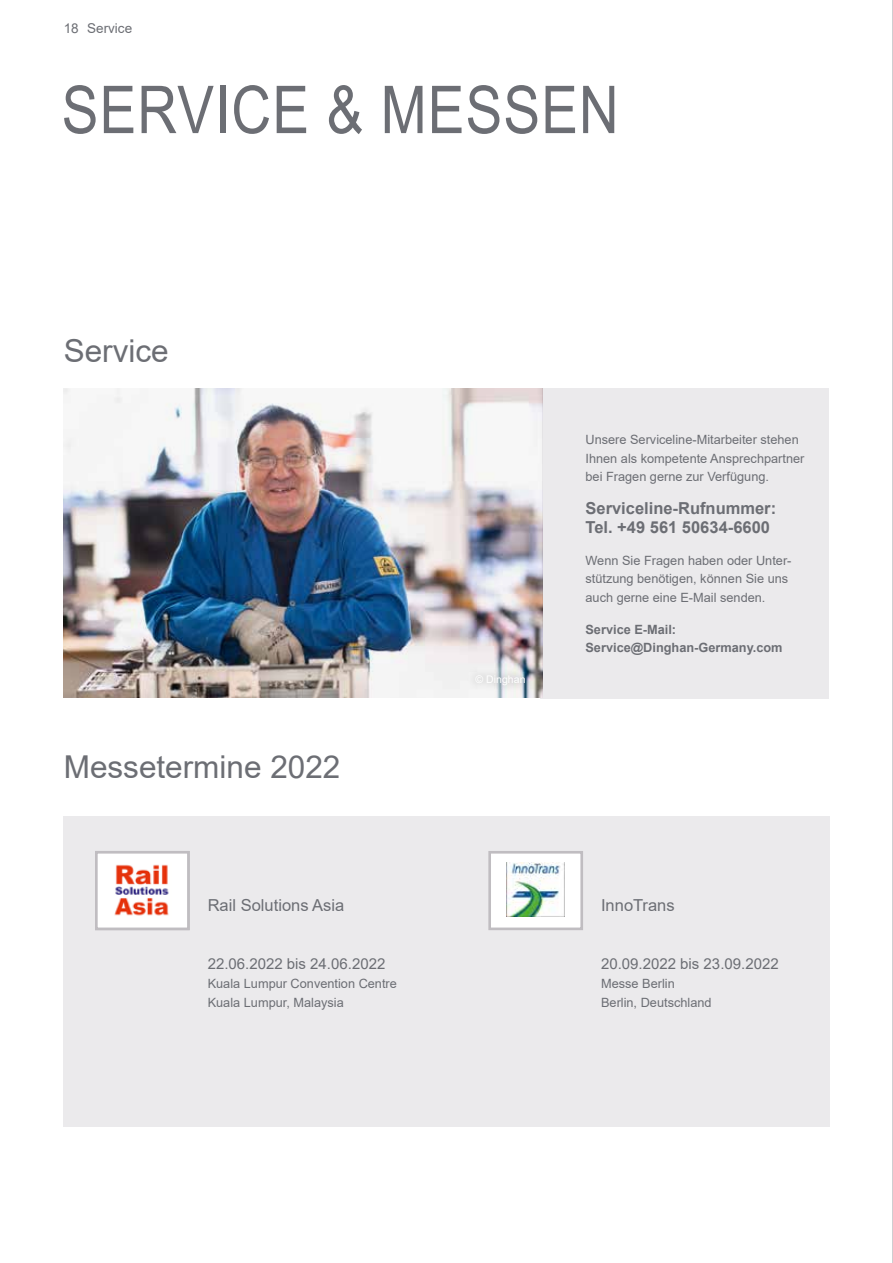
<style>
.page{position:relative;width:893px;height:1263px;background:#fff}
.page>*{position:absolute;margin:0;border:0;box-sizing:border-box;transform-origin:0 0}
.t1{font:66px "Arial Narrow";letter-spacing:.015em;color:#6c6e74}
.t2{font:31.5px "Arial";color:#6c6e74}
.t3{font:700 16.5px/19.5px "Arial";color:#6c6e74}
.t4{font:16.5px "Arial";color:#6c6e74}
.t5{font:15px "Arial";color:#6c6e74}
.t6{font:13.5px "Arial";color:#6c6e74}
.t7{font:12.75px/18.8px "Arial";color:#6c6e74}
.t8{font:700 12.75px/18.8px "Arial";color:#6c6e74}
.t9{font:10.5px "Arial";letter-spacing:.005em;color:#fff}
</style>
<div class="page">
<div style="left:540px;top:388px;width:289px;height:311px;background:#ebeaec"></div>
<img style="left:64px;top:388px;width:478px;height:310px">
<div style="left:466px;top:666px;width:68px;height:28px;background:#000;opacity:.4"></div>
<div style="left:63px;top:816px;width:766px;height:310px;background:#ebeaec"></div>
<div style="left:488px;top:851px;width:95px;height:79px;background:#fff;border:3px solid #c0bdc1"></div>
<img style="left:507px;top:862px;width:58px;height:54px">
<div style="left:95px;top:851px;width:95px;height:79px;background:#fff;border:3px solid #c0bdc1"></div>
<img style="left:114px;top:864px;width:55px;height:52px">
<hr style="left:892px;top:0;width:1px;height:1263px;background:#a2a0a5">
<p class="t6" style="left:64px;top:19px;width:17px">18</p>
<p class="t6" style="left:87px;top:19px;width:47px">Service</p>
<h1 class="t1" style="left:62px;top:61px;width:559px">SERVICE &amp; MESSEN</h1>
<h2 class="t2" style="left:64px;top:329px;width:107px">Service</h2>
<h2 class="t2" style="left:64px;top:745px;width:278px">Messetermine 2022</h2>
<p class="t4" style="left:208px;top:894px;width:138px">Rail Solutions Asia</p>
<p class="t5" style="left:208px;top:954px;width:179px">22.06.2022 bis 24.06.2022</p>
<p class="t7" style="left:208px;top:974px;width:191px">Kuala Lumpur Convention Centre<br>Kuala Lumpur, Malaysia</p>
<p class="t9" style="left:475px;top:672px;width:52px">© Dinghan</p>
<p class="t7" style="left:585px;top:430px;width:221px">Unsere Serviceline-Mitarbeiter stehen<br>Ihnen als kompetente Ansprechpartner bei Fragen gerne zur Verfügung.</p>
<p class="t3" style="left:585px;top:498px;width:192px">Serviceline-Rufnummer:<br>Tel. +49 561 50634-6600</p>
<p class="t7" style="left:585px;top:551px;width:208px">Wenn Sie Fragen haben oder Unter&shy;stützung benötigen, können Sie uns auch gerne eine E-Mail senden.</p>
<p class="t8" style="left:585px;top:620px;width:199px">Service E-Mail:<br>Service@Dinghan-Germany.com</p>
<p class="t4" style="left:601px;top:894px;width:75px">InnoTrans</p>
<p class="t5" style="left:601px;top:954px;width:179px">20.09.2022 bis 23.09.2022</p>
<p class="t7" style="left:601px;top:974px;width:112px">Messe Berlin<br>Berlin, Deutschland</p>
</div>
